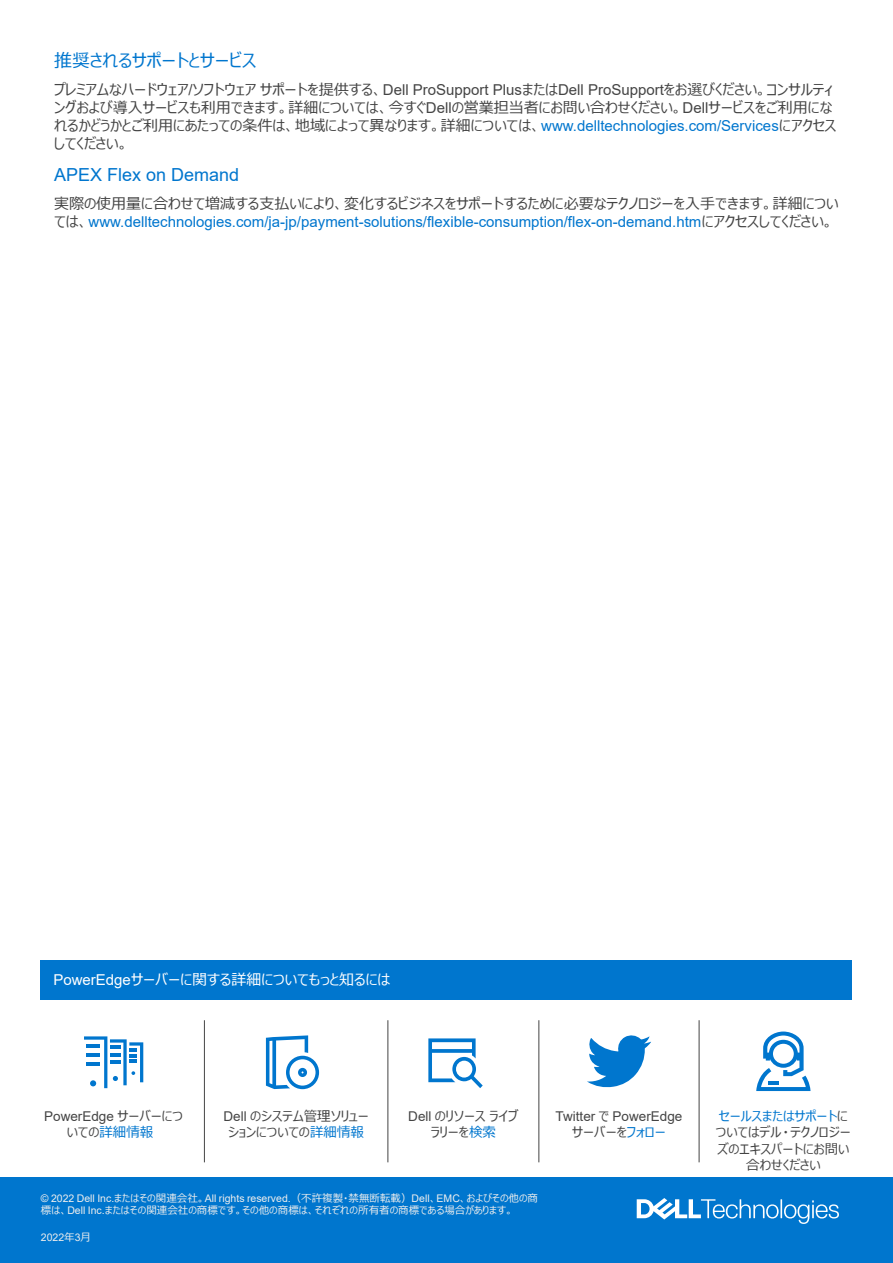
<style>
.page{position:relative;width:893px;height:1263px;background:#fff}
.page>*{position:absolute;margin:0;border:0;box-sizing:border-box;transform-origin:0 0}
.Heading_2{font:18px "Arial";color:#0076ce}
.Heading_2-2{font:18px "Meiryo UI";color:#0076ce}
.Body_Text{font:15px/18px "Meiryo UI";color:#444}
.Body_Text-2{font:15px/18px "Arial";color:#0076ce}
.t1{font:15px "Meiryo UI";color:#fff}
.t2{font:13.5px/16.5px "Meiryo UI";color:#444;text-align:center}
.t3{font:13.5px "Arial";color:#444}
.t4{font:13.5px "Meiryo UI";color:#0076ce}
.LAST_PAGE_Disclaimer{font:10.5px/12px "Meiryo UI";color:#eee}
.LAST_PAGE_Disclaimer-2{font:10.5px "Arial";color:#eee}
.s1{font-family:"Arial"}
.s2{font-family:"Arial";color:#0076ce}
.s3{font-family:"Meiryo UI";color:#444}
.s4{font-family:"Meiryo UI"}
.s5{color:#444}
.s6{font-family:"Arial";color:#fff}
.s7{color:#0076ce}
</style>
<div class="page">
<div style="left:0;top:1177px;width:893px;height:86px;background:#0076ce"></div>
<hr style="left:204px;top:1020px;width:1px;height:142px;background:#444">
<hr style="left:388px;top:1020px;width:1px;height:142px;background:#444">
<hr style="left:539px;top:1020px;width:1px;height:142px;background:#444">
<div style="left:40px;top:961px;width:811px;height:39px;background:#0076ce"></div>
<hr style="left:699px;top:1020px;width:1px;height:142px;background:#444">
<svg style="left:756px;top:1031px;width:54px;height:60px"></svg>
<svg style="left:587px;top:1035px;width:64px;height:53px"></svg>
<svg style="left:84px;top:1036px;width:59px;height:52px"></svg>
<svg style="left:266px;top:1035px;width:53px;height:54px"></svg>
<svg style="left:428px;top:1038px;width:55px;height:50px"></svg>
<svg style="left:637px;top:1198px;width:202px;height:26px"></svg>
<p class="Heading_2-2" style="left:54px;top:48px;width:204px">推奨されるサポートとサービス</p>
<p class="Body_Text" style="left:54px;top:82px;width:784px">プレミアムなハードウェア<span class="s1">/</span>ソフトウェアサポートを提供する、<span class="s1">Dell ProSupport Plus</span>または<span class="s1">Dell ProSupport</span>をお選びください。コンサルティングおよび導入サービスも利用できます。詳細については、今すぐ<span class="s1">Dell</span>の営業担当者にお問い合わせください。<span class="s1">Dell</span>サービスをご利用になれるかどうかとご利用にあたっての条件は、地域によって異なります。詳細については、<span class="s2">www.delltechnologies.com/Services</span>にアクセスしてください。</p>
<p class="Heading_2" style="left:54px;top:162px;width:187px">APEX Flex on Demand</p>
<p class="Body_Text-2" style="left:54px;top:195px;width:786px"><span class="s3">実際の使用量に合わせて増減する支払いにより、変化するビジネスをサポートするために必要なテクノロジーを入手できます。詳細については、</span>www.delltechnologies.com/ja-jp/payment-solutions/flexible-consumption/flex-on-demand.htm<span class="s3">にアクセスしてください。</span></p>
<p class="t1" style="left:53px;top:969px;width:338px"><span class="s1">PowerEdge</span>サーバーに関する詳細についてもっと知るには</p>
<p class="t3" style="left:44px;top:1107px;width:140px">PowerEdge <span class="s4">サーバーにつ</span></p>
<p class="t4" style="left:67px;top:1123px;width:95px"><span class="s5">いての</span>詳細情報 <span class="s6">]</span></p>
<p class="t2" style="left:408px;top:1108px;width:112px"><span class="s1">Dell</span> のリソースライブラリーを<span class="s7">検索</span></p>
<p class="t3" style="left:556px;top:1107px;width:128px">Twitter <span class="s4">で</span> PowerEdge</p>
<p class="t2" style="left:223px;top:1108px;width:147px"><span class="s1">Dell</span> のシステム管理ソリューションについての<span class="s7">詳細情報</span></p>
<p class="t2" style="left:716px;top:1108px;width:137px"><span class="s7">セールスまたはサポート</span>についてはデル・テクノロジーズのエキスパートにお問い合わせください</p>
<p class="t2" style="left:572px;top:1125px;width:95px">サーバーを<span class="s7">フォロー</span></p>
<p class="LAST_PAGE_Disclaimer" style="left:41px;top:1193px;width:499px"><span class="s1">© 2022 Dell Inc.</span>またはその関連会社。<span class="s1">All rights reserved.</span>（不許複製・禁無断転載）<span class="s1">Dell</span>、<span class="s1">EMC</span>、およびその他の商標は、<span class="s1">Dell Inc.</span>またはその関連会社の商標です。その他の商標は、それぞれの所有者の商標である場合があります。</p>
<p class="LAST_PAGE_Disclaimer-2" style="left:41px;top:1230px;width:52px">2022<span class="s4">年</span>3<span class="s4">月</span></p>
</div>
